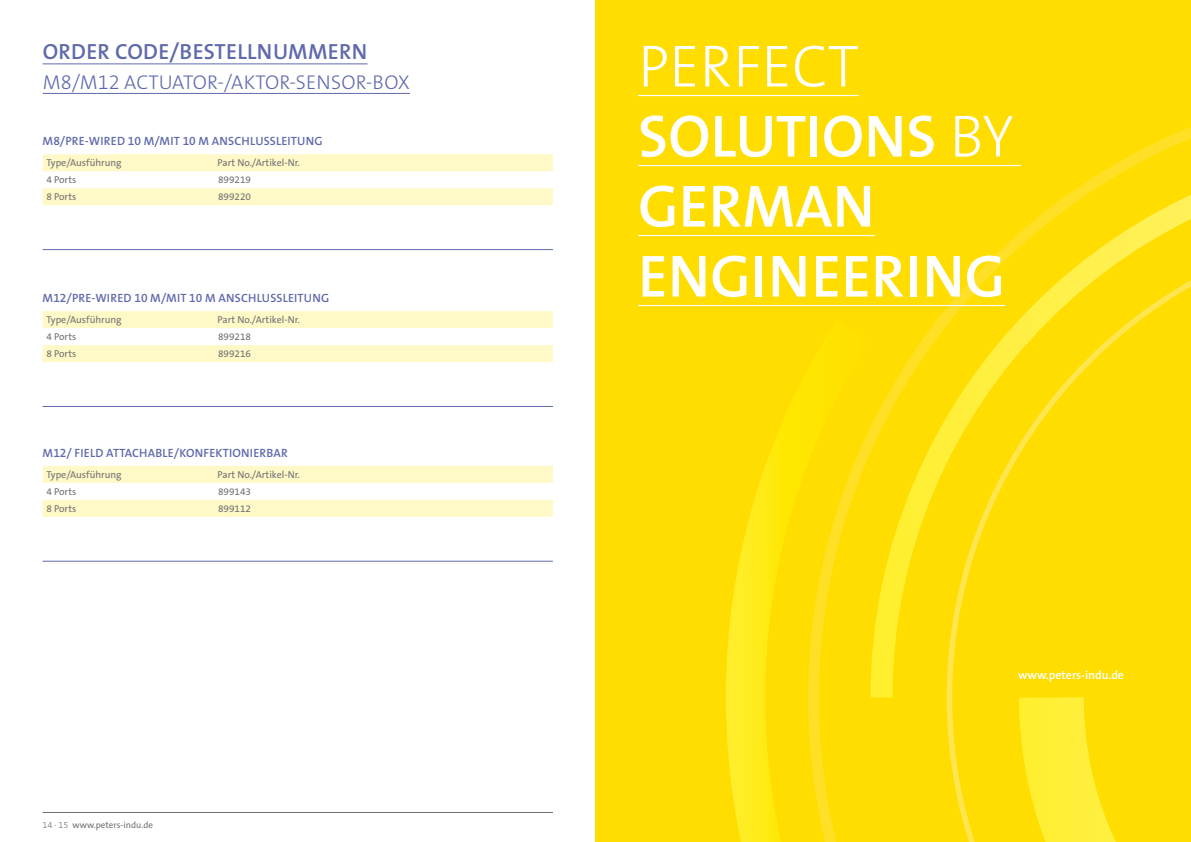
<style>
.page{position:relative;width:1191px;height:842px;background:#fff}
.page>*{position:absolute;margin:0;border:0;box-sizing:border-box;transform-origin:0 0}
.t1{font:600 60px/70px "The Sans";color:#fff}
.t2{font:600 22px "The Sans B W6";letter-spacing:.015em;color:#606aab}
.t3{font:300 20px "The Sans B W3";letter-spacing:.01em;color:#606aab}
.t4{font:600 12px "The Sans B W6";letter-spacing:.015em;color:#606aab}
.t5{font:600 12px "The Sans";letter-spacing:-.005em;color:#fff}
.t6{font:10px "The Sans B W5 Plain";color:#707172}
.t7{font:9.1px "The Sans B W5 Plain";color:#707172}
.s1{font-family:"The Sans B W3";font-weight:300}
.s2{font-weight:300}
</style>
<div class="page">
<hr style="left:43px;top:812px;width:510px;height:1px;background:#707172">
<hr style="left:43px;top:63px;width:324px;height:1px;background:#606aab">
<hr style="left:43px;top:93px;width:367px;height:1px;background:#606aab">
<svg style="left:43px;top:154px;width:510px;height:51px"></svg>
<svg style="left:43px;top:311px;width:510px;height:51px"></svg>
<svg style="left:43px;top:466px;width:510px;height:51px"></svg>
<hr style="left:43px;top:249px;width:510px;height:1px;background:#606aab">
<hr style="left:43px;top:406px;width:510px;height:1px;background:#606aab">
<hr style="left:43px;top:561px;width:510px;height:1px;background:#606aab">
<div style="left:595px;top:0;width:596px;height:842px;background:#fd0"></div>
<svg style="left:955px;top:701px;width:161px;height:141px"></svg>
<svg style="left:804px;top:94px;width:387px;height:607px"></svg>
<svg style="left:706px;top:276px;width:249px;height:566px"></svg>
<hr style="left:638px;top:95px;width:221px;height:1px;background:#fff">
<hr style="left:638px;top:165px;width:382px;height:1px;background:#fff">
<hr style="left:638px;top:235px;width:237px;height:1px;background:#fff">
<hr style="left:638px;top:305px;width:367px;height:1px;background:#fff">
<h2 class="t2" style="left:43px;top:37px;width:326px">ORDER CODE/BESTELLNUMMERN</h2>
<h3 class="t3" style="left:43px;top:69px;width:369px">M8/M12 ACTUATOR-/AKTOR-SENSOR-BOX</h3>
<p class="t4" style="left:43px;top:133px;width:281px">M8/PRE-WIRED 10 M/MIT 10 M ANSCHLUSSLEITUNG</p>
<p class="t6" style="left:47px;top:157px;width:77px">Type/Ausführung</p>
<p class="t6" style="left:218px;top:157px;width:84px">Part No./Artikel-Nr.</p>
<p class="t6" style="left:47px;top:174px;width:31px">4 Ports</p>
<p class="t6" style="left:218px;top:174px;width:34px">899219</p>
<p class="t6" style="left:47px;top:191px;width:31px">8 Ports</p>
<p class="t6" style="left:218px;top:191px;width:34px">899220</p>
<p class="t4" style="left:43px;top:290px;width:288px">M12/PRE-WIRED 10 M/MIT 10 M ANSCHLUSSLEITUNG</p>
<p class="t6" style="left:47px;top:313px;width:77px">Type/Ausführung</p>
<p class="t6" style="left:218px;top:313px;width:84px">Part No./Artikel-Nr.</p>
<p class="t6" style="left:47px;top:330px;width:31px">4 Ports</p>
<p class="t6" style="left:218px;top:330px;width:34px">899218</p>
<p class="t6" style="left:47px;top:347px;width:31px">8 Ports</p>
<p class="t6" style="left:218px;top:347px;width:34px">899216</p>
<p class="t4" style="left:43px;top:445px;width:247px">M12/ FIELD ATTACHABLE/KONFEKTIONIERBAR</p>
<p class="t6" style="left:47px;top:468px;width:77px">Type/Ausführung</p>
<p class="t6" style="left:218px;top:468px;width:84px">Part No./Artikel-Nr.</p>
<p class="t6" style="left:47px;top:485px;width:31px">4 Ports</p>
<p class="t6" style="left:218px;top:485px;width:34px">899143</p>
<p class="t6" style="left:47px;top:502px;width:31px">8 Ports</p>
<p class="t6" style="left:218px;top:502px;width:34px">899112</p>
<p class="t7" style="left:43px;top:819px;width:112px"><span class="s1">14 · 15</span> www.peters-indu.de</p>
<h1 class="t1" style="left:638px;top:30px;width:377px"><span class="s2">PERFECT<br></span>SOLUTIONS <span class="s2">BY<br></span>GERMAN<br>ENGINEERING</h1>
<p class="t5" style="left:1018px;top:665px;width:108px">www.peters-indu.de</p>
</div>
